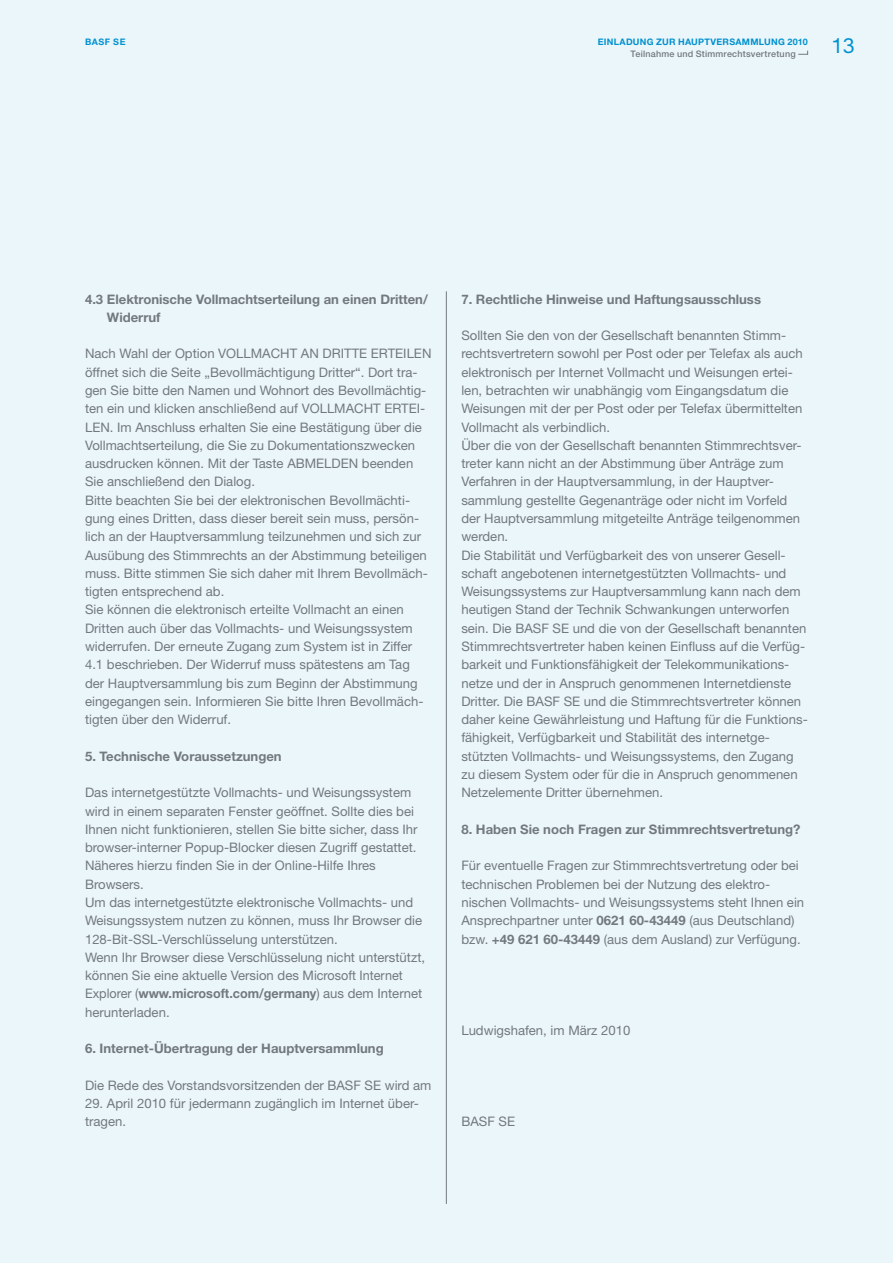
<style>
.page{position:relative;width:893px;height:1263px;background:#ebf6fb}
.page>*{position:absolute;margin:0;border:0;box-sizing:border-box;transform-origin:0 0}
.t1{font:21px "Helvetica Finanz Std";color:#0091cf}
.t2{font:13.2px/18.3px "Helvetica Finanz Std";color:#72797f}
.t3{font:700 13.2px/18.3px "Helvetica Finanz Std";color:#72797f}
.t4{font:700 9px "Helvetica Finanz Std";letter-spacing:.03em;color:#0091cf}
.t5{font:500 9px "Helvetica Finanz Std";letter-spacing:.025em;color:#72797f}
.s1{font-weight:700}
</style>
<div class="page">
<svg style="left:798px;top:50px;width:10px;height:5px"></svg>
<hr style="left:446px;top:291px;width:1px;height:913px;background:#72797f">
<p class="t4" style="left:85px;top:36px;width:42px">BASF SE</p>
<p class="t4" style="left:598px;top:36px;width:127px">einladung zur hauptversamm</p>
<p class="t4" style="left:759px;top:36px;width:51px">lung 2010</p>
<p class="t5" style="left:631px;top:48px;width:167px">Teilnahme und Stimmrechtsvertretung</p>
<h1 class="t1" style="left:831px;top:33px;width:25px">13</h1>
<p class="t3" style="left:107px;top:290px;width:323px;text-indent:-22px">4.3 Elektronische Vollmachtserteilung an einen Dritten/<br>Widerruf</p>
<p class="t2" style="left:85px;top:344px;width:348px">Nach Wahl der Option VOLLMACHT AN DRITTE ERTEILEN öffnet sich die Seite „Bevollmächtigung Dritter“. Dort tra&shy;gen Sie bitte den Namen und Wohnort des Bevollmächtig&shy;ten ein und klicken anschließend auf VOLLMACHT ERTEI-LEN. Im Anschluss erhalten Sie eine Bestätigung über die Vollmachtserteilung, die Sie zu Dokumentationszwecken ausdrucken können. Mit der Taste ABMELDEN beenden Sie anschließend den Dialog.<br>Bitte beachten Sie bei der elektronischen Bevollmächti&shy;gung eines Dritten, dass dieser bereit sein muss, persön&shy;lich an der Hauptversammlung teilzunehmen und sich zur Ausübung des Stimmrechts an der Abstimmung beteiligen muss. Bitte stimmen Sie sich daher mit Ihrem Bevollmäch&shy;tigten entsprechend ab.<br>Sie können die elektronisch erteilte Vollmacht an einen Dritten auch über das Vollmachts- und Weisungssystem widerrufen. Der erneute Zugang zum System ist in Ziffer 4.1 beschrieben. Der Widerruf muss spätestens am Tag der Hauptversammlung bis zum Beginn der Abstimmung eingegangen sein. Informieren Sie bitte Ihren Bevollmäch&shy;tigten über den Widerruf.</p>
<p class="t3" style="left:85px;top:747px;width:198px">5. Technische Voraussetzungen</p>
<p class="t2" style="left:85px;top:783px;width:342px">Das internetgestützte Vollmachts- und Weisungssystem wird in einem separaten Fenster geöffnet. Sollte dies bei Ihnen nicht funktionieren, stellen Sie bitte sicher, dass Ihr browser-interner Popup-Blocker diesen Zugriff gestattet.<br>Näheres hierzu finden Sie in der Online-Hilfe Ihres Browsers.<br>Um das internetgestützte elektronische Vollmachts- und Weisungssystem nutzen zu können, muss Ihr Browser die 128-Bit-SSL-Verschlüsselung unterstützen.<br>Wenn Ihr Browser diese Verschlüsselung nicht unterstützt, können Sie eine aktuelle Version des Microsoft Internet Explorer (<span class="s1">www.microsoft.com/germany</span>) aus dem Internet herunterladen.</p>
<p class="t3" style="left:85px;top:1039px;width:300px">6. Internet-Übertragung der Hauptversammlung</p>
<p class="t2" style="left:85px;top:1076px;width:348px">Die Rede des Vorstandsvorsitzenden der BASF SE wird am</p>
<p class="t2" style="left:85px;top:1094px;width:335px">29. April 2010 für jedermann zugänglich im Internet über&shy;tragen.</p>
<p class="t3" style="left:461px;top:290px;width:301px">7. Rechtliche Hinweise und Haftungsausschluss</p>
<p class="t2" style="left:461px;top:326px;width:348px">Sollten Sie den von der Gesellschaft benannten Stimm&shy;rechtsvertretern sowohl per Post oder per Telefax als auch elektronisch per Internet Vollmacht und Weisungen ertei&shy;len, betrachten wir unabhängig vom Eingangsdatum die Weisungen mit der per Post oder per Telefax übermittelten Vollmacht als verbindlich.<br>Über die von der Gesellschaft benannten Stimmrechtsver&shy;treter kann nicht an der Abstimmung über Anträge zum Verfahren in der Hauptversammlung, in der Hauptver&shy;sammlung gestellte Gegenanträge oder nicht im Vorfeld der Hauptversammlung mitgeteilte Anträge teilgenommen werden.<br>Die Stabilität und Verfügbarkeit des von unserer Gesell&shy;schaft angebotenen internetgestützten Vollmachts- und Weisungssystems zur Hauptversammlung kann nach dem heutigen Stand der Technik Schwankungen unterworfen sein. Die BASF SE und die von der Gesellschaft benannten Stimmrechtsvertreter haben keinen Einfluss auf die Verfüg&shy;barkeit und Funktionsfähigkeit der Telekommunikations&shy;netze und der in Anspruch genommenen Internetdienste Dritter. Die BASF SE und die Stimmrechtsvertreter können daher keine Gewährleistung und Haftung für die Funktions&shy;fähigkeit, Verfügbarkeit und Stabilität des internetge&shy;stützten Vollmachts- und Weisungssystems, den Zugang zu diesem System oder für die in Anspruch genommenen Netzelemente Dritter übernehmen.</p>
<p class="t3" style="left:461px;top:820px;width:341px">8. Haben Sie noch Fragen zur Stimmrechtsvertretung?</p>
<p class="t2" style="left:461px;top:856px;width:344px">Für eventuelle Fragen zur Stimmrechtsvertretung oder bei technischen Problemen bei der Nutzung des elektro&shy;nischen Vollmachts- und Weisungssystems steht Ihnen ein Ansprechpartner unter <span class="s1">0621 60-43449</span> (aus Deutschland) bzw. <span class="s1">+49 621 60-43449</span> (aus dem Ausland) zur Verfügung.</p>
<p class="t2" style="left:461px;top:1021px;width:170px">Ludwigshafen, im März 2010</p>
<p class="t2" style="left:461px;top:1112px;width:55px">BASF SE</p>
</div>
